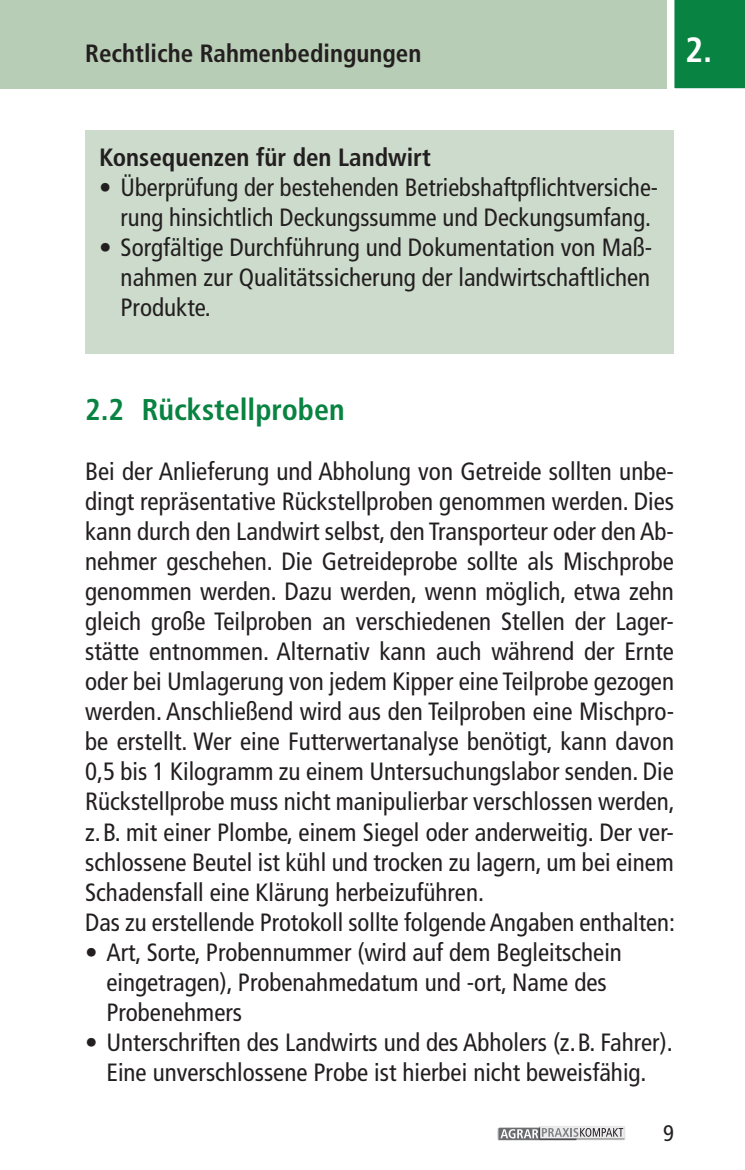
<style>
.page{position:relative;width:745px;height:1170px;background:#fff}
.page>*{position:absolute;margin:0;border:0;box-sizing:border-box;transform-origin:0 0}
.t1{font:700 condensed 35px "Frutiger LT Std";color:#fff}
.t2{font:700 condensed 30px "Frutiger LT";color:#098341}
.t3{font:condensed 25px/30px "Frutiger LT Std";color:#231f20}
.t4{font:700 condensed 25px "Frutiger LT Std";color:#231f20}
.t5{font:condensed 22.5px "Frutiger LT Std";color:#231f20}
</style>
<div class="page">
<div style="left:0;top:0;width:744px;height:88px;background:#b8cdb5"></div>
<svg style="left:662px;top:0;width:82px;height:89px;background:#2b935a"></svg>
<img style="left:497px;top:1128px;width:41px;height:12px">
<div style="left:498px;top:1127px;width:78px;height:12px;background:#6c6d70"></div>
<img style="left:538px;top:1126px;width:87px;height:14px">
<div style="left:539px;top:1125px;width:85px;height:13px;background:#e7e7e8"></div>
<svg style="left:500px;top:1127px;width:122px;height:11px"></svg>
<div style="left:85px;top:130px;width:588px;height:224px;background:#ccdbcb"></div>
<p class="t4" style="left:85px;top:39px;width:337px">Rechtliche Rahmenbedingungen</p>
<h1 class="t1" style="left:684px;top:29px;width:29px">2.</h1>
<p class="t4" style="left:99px;top:142px;width:333px">Konsequenzen für den Landwirt</p>
<p class="t3" style="left:99px;top:172px;width:560px;text-align:center">• Überprüfung der bestehenden Betriebshaftpflichtversiche&shy;rung hinsichtlich Deckungssumme und Deckungsumfang.</p>
<p class="t3" style="left:120px;top:232px;width:532px;text-align:justify;text-indent:-21px">• Sorgfältige Durchführung und Dokumentation von Maß&shy;nahmen zur Qualitätssicherung der landwirtschaftlichen Produkte.</p>
<p class="t2" style="left:85px;top:392px;width:261px">2.2 Rückstellproben</p>
<p class="t3" style="left:85px;top:457px;width:591px">Bei der Anlieferung und Abholung von Getreide sollten unbe&shy;dingt repräsentative Rückstellproben genommen werden. Dies kann durch den Landwirt selbst, den Transporteur oder den Ab&shy;nehmer geschehen. Die Getreideprobe sollte als Mischprobe genommen werden. Dazu werden, wenn möglich, etwa zehn gleich große Teilproben an verschiedenen Stellen der Lager&shy;stätte entnommen. Alternativ kann auch während der Ernte oder bei Umlagerung von jedem Kipper eine Teilprobe gezogen werden. Anschließend wird aus den Teilproben eine Mischpro&shy;be erstellt. Wer eine Futterwertanalyse benötigt, kann davon 0,5 bis 1 Kilogramm zu einem Untersuchungslabor senden. Die Rückstellprobe muss nicht manipulierbar verschlossen werden, z.B. mit einer Plombe, einem Siegel oder anderweitig. Der ver&shy;schlossene Beutel ist kühl und trocken zu lagern, um bei einem Schadensfall eine Klärung herbeizuführen.<br>Das zu erstellende Protokoll sollte folgende Angaben enthalten:</p>
<p class="t3" style="left:106px;top:937px;width:517px;text-indent:-21px">• Art, Sorte, Probennummer (wird auf dem Begleitschein eingetragen), Probenahmedatum und -ort, Name des<br>Probenehmers</p>
<p class="t3" style="left:85px;top:1027px;width:588px;text-align:center">• Unterschriften des Landwirts und des Abholers (z.B. Fahrer).<br>Eine unverschlossene Probe ist hierbei nicht beweisfähig.</p>
<p class="t5" style="left:662px;top:1119px;width:12px">9</p>
</div>
